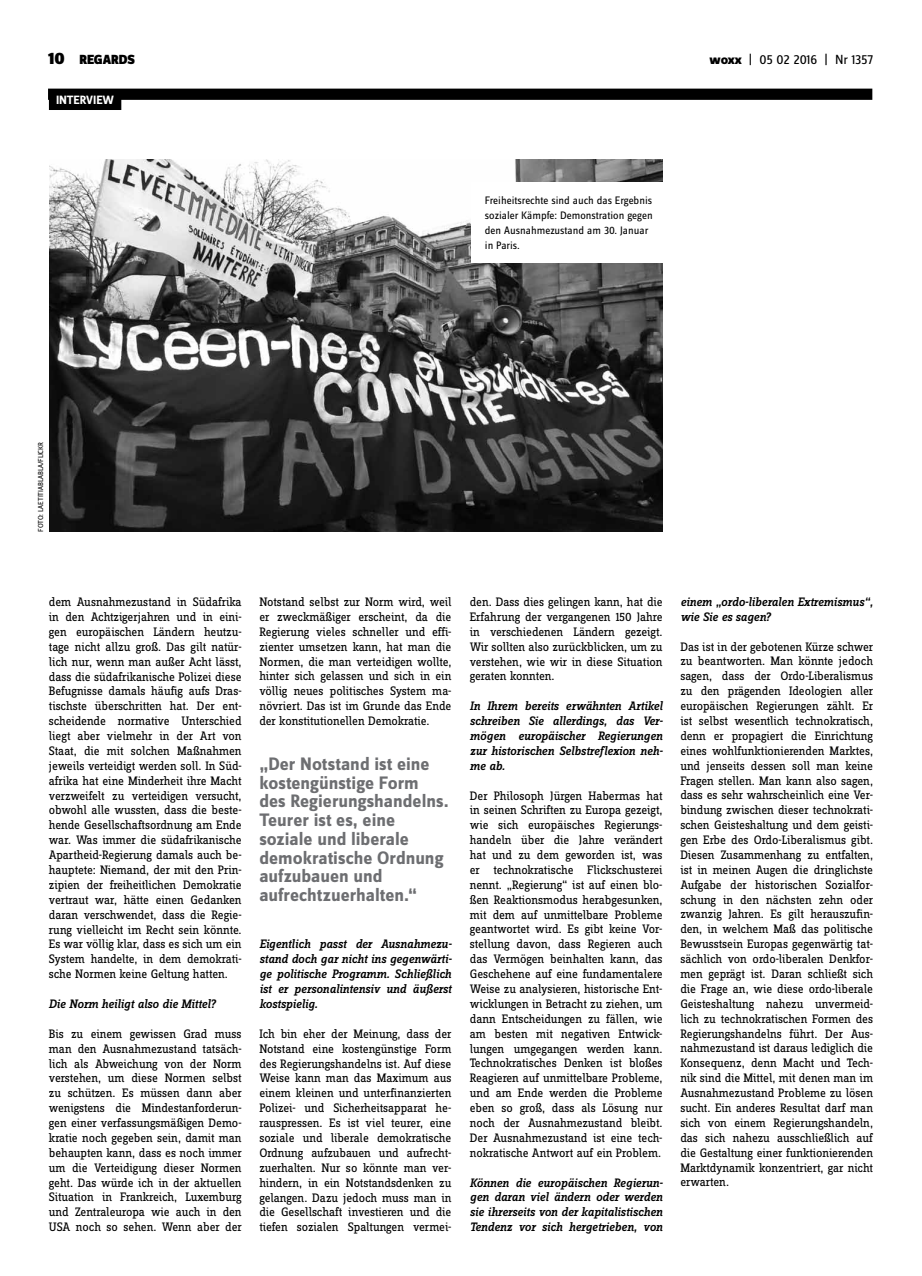
<style>
.page{position:relative;width:922px;height:1276px;background:#fff}
.page>*{position:absolute;margin:0;border:0;box-sizing:border-box;transform-origin:0 0}
.t1{font:700 18.75px/18.8px "Zine Sans Dis";color:#6d6e71}
.t2{font:13.75px "Zine Sans Dis";letter-spacing:-.01em;color:#000}
.t3{font:900 13.75px "Zine Sans Dis";letter-spacing:-.01em;color:#000}
.t4{font:12.75px/14.9px "Zine Slab Dis";letter-spacing:-.01em;color:#000;text-align:justify}
.t5{font:italic 500 12.75px/14.9px "Zine Slab Dis";letter-spacing:-.005em;color:#000;text-align:justify}
.t6{font:700 12.5px "Zine Sans Dis";color:#fff}
.t7{font:11.25px/14.9px "Zine Sans Dis";color:#000}
.t8{font:7.5px "Zine Sans Dis";letter-spacing:-.02em;color:#000}
.s1{font-size:17.5px}
.s2{font-weight:800}
</style>
<div class="page">
<div style="left:48px;top:89px;width:824px;height:11px;background:#000"></div>
<img style="left:49px;top:159px;width:613px;height:372px">
<div style="left:49px;top:94px;width:72px;height:16px;background:#000"></div>
<div style="left:470px;top:182px;width:202px;height:81px;background:#fff"></div>
<p class="t3" style="left:48px;top:53px;width:88px"><span class="s1">10</span> REGARDS</p>
<p class="t2" style="left:709px;top:53px;width:165px"><span class="s2">woxx</span> | 05 02 2016 | Nr 1357</p>
<p class="t6" style="left:56px;top:93px;width:60px">INTERVIEW</p>
<p class="t7" style="left:485px;top:193px;width:169px">Freiheitsrechte sind auch das Ergebnis sozialer Kämpfe: Demonstration gegen den Ausnahmezustand am 30. Januar in Paris.</p>
<p class="t8" style="left:37px;top:531px;width:90px;rotate:-90deg">Foto: laetitiablabla/Flickr</p>
<p class="t4" style="left:49px;top:595px;width:194px">dem Ausnahmezustand in Südafrika in den Achtzigerjahren und in eini&shy;gen europäischen Ländern heutzu&shy;tage nicht allzu groß. Das gilt natür&shy;lich nur, wenn man außer Acht lässt, dass die südafrikanische Polizei diese Befugnisse damals häufig aufs Dras&shy;tischste überschritten hat. Der ent&shy;scheidende normative Unterschied liegt aber vielmehr in der Art von Staat, die mit solchen Maßnahmen jeweils verteidigt werden soll. In Süd&shy;afrika hat eine Minderheit ihre Macht verzweifelt zu verteidigen versucht, obwohl alle wussten, dass die beste&shy;hende Gesellschaftsordnung am Ende war. Was immer die südafrikanische Apartheid-Regierung damals auch be&shy;hauptete: Niemand, der mit den Prin&shy;zipien der freiheitlichen Demokratie vertraut war, hätte einen Gedanken daran verschwendet, dass die Regie&shy;rung vielleicht im Recht sein könnte.<br>Es war völlig klar, dass es sich um ein System handelte, in dem demokrati&shy;sche Normen keine Geltung hatten.</p>
<p class="t5" style="left:49px;top:996px;width:168px">Die Norm heiligt also die Mittel?</p>
<p class="t4" style="left:49px;top:1027px;width:194px">Bis zu einem gewissen Grad muss man den Ausnahmezustand tatsäch&shy;lich als Abweichung von der Norm verstehen, um diese Normen selbst zu schützen. Es müssen dann aber wenigstens die Mindestanforderun&shy;gen einer verfassungsmäßigen Demo&shy;kratie noch gegeben sein, damit man behaupten kann, dass es noch immer um die Verteidigung dieser Normen geht. Das würde ich in der aktuellen Situation in Frankreich, Luxemburg und Zentraleuropa wie auch in den USA noch so sehen. Wenn aber der</p>
<p class="t4" style="left:259px;top:595px;width:193px">Notstand selbst zur Norm wird, weil er zweckmäßiger erscheint, da die Regierung vieles schneller und effi&shy;zienter umsetzen kann, hat man die Normen, die man verteidigen wollte, hinter sich gelassen und sich in ein völlig neues politisches System ma&shy;növriert. Das ist im Grunde das Ende der konstitutionellen Demokratie.</p>
<h1 class="t1" style="left:259px;top:755px;width:191px">„Der Notstand ist eine kostengünstige Form des Regierungshandelns.<br>Teurer ist es, eine soziale und liberale demokratische Ordnung aufzubauen und aufrechtzuerhalten.“</h1>
<p class="t5" style="left:259px;top:937px;width:194px">Eigentlich passt der Ausnahmezu&shy;stand doch gar nicht ins gegenwärti&shy;ge politische Programm. Schließlich ist er personalintensiv und äußerst kostspielig.</p>
<p class="t4" style="left:259px;top:1027px;width:194px">Ich bin eher der Meinung, dass der Notstand eine kostengünstige Form des Regierungshandelns ist. Auf diese Weise kann man das Maximum aus einem kleinen und unterfinanzierten Polizei- und Sicherheitsapparat he&shy;rauspressen. Es ist viel teurer, eine soziale und liberale demokratische Ordnung aufzubauen und aufrecht&shy;zuerhalten. Nur so könnte man ver&shy;hindern, in ein Notstandsdenken zu gelangen. Dazu jedoch muss man in die Gesellschaft investieren und die tiefen sozialen Spaltungen vermei-</p>
<p class="t4" style="left:469px;top:595px;width:194px">den. Dass dies gelingen kann, hat die Erfahrung der vergangenen 150 Jahre in verschiedenen Ländern gezeigt.<br>Wir sollten also zurückblicken, um zu verstehen, wie wir in diese Situation geraten konnten.</p>
<p class="t5" style="left:469px;top:698px;width:194px">In Ihrem bereits erwähnten Artikel schreiben Sie allerdings, das Ver&shy;mögen europäischer Regierungen zur historischen Selbstreflexion neh&shy;me ab.</p>
<p class="t4" style="left:469px;top:788px;width:194px">Der Philosoph Jürgen Habermas hat in seinen Schriften zu Europa gezeigt, wie sich europäisches Regierungs&shy;handeln über die Jahre verändert hat und zu dem geworden ist, was er technokratische Flickschusterei nennt. „Regierung“ ist auf einen blo&shy;ßen Reaktionsmodus herabgesunken, mit dem auf unmittelbare Probleme geantwortet wird. Es gibt keine Vor&shy;stellung davon, dass Regieren auch das Vermögen beinhalten kann, das Geschehene auf eine fundamentalere Weise zu analysieren, historische Ent&shy;wicklungen in Betracht zu ziehen, um dann Entscheidungen zu fällen, wie am besten mit negativen Entwick&shy;lungen umgegangen werden kann.<br>Technokratisches Denken ist bloßes Reagieren auf unmittelbare Probleme, und am Ende werden die Probleme eben so groß, dass als Lösung nur noch der Ausnahmezustand bleibt.<br>Der Ausnahmezustand ist eine tech&shy;nokratische Antwort auf ein Problem.</p>
<p class="t5" style="left:469px;top:1175px;width:194px">Können die europäischen Regierun&shy;gen daran viel ändern oder werden sie ihrerseits von der kapitalistischen Tendenz vor sich hergetrieben, von</p>
<p class="t5" style="left:680px;top:594px;width:194px">einem „ordo-liberalen Extremismus“, wie Sie es sagen?</p>
<p class="t4" style="left:680px;top:639px;width:194px">Das ist in der gebotenen Kürze schwer zu beantworten. Man könnte jedoch sagen, dass der Ordo-Liberalismus zu den prägenden Ideologien aller europäischen Regierungen zählt. Er ist selbst wesentlich technokratisch, denn er propagiert die Einrichtung eines wohlfunktionierenden Marktes, und jenseits dessen soll man keine Fragen stellen. Man kann also sagen, dass es sehr wahrscheinlich eine Ver&shy;bindung zwischen dieser technokrati&shy;schen Geisteshaltung und dem geisti&shy;gen Erbe des Ordo-Liberalismus gibt.<br>Diesen Zusammenhang zu entfalten, ist in meinen Augen die dringlichste Aufgabe der historischen Sozialfor&shy;schung in den nächsten zehn oder zwanzig Jahren. Es gilt herauszufin&shy;den, in welchem Maß das politische Bewusstsein Europas gegenwärtig tat&shy;sächlich von ordo-liberalen Denkfor&shy;men geprägt ist. Daran schließt sich die Frage an, wie diese ordo-liberale Geisteshaltung nahezu unvermeid&shy;lich zu technokratischen Formen des Regierungshandelns führt. Der Aus&shy;nahmezustand ist daraus lediglich die Konsequenz, denn Macht und Tech&shy;nik sind die Mittel, mit denen man im Ausnahmezustand Probleme zu lösen sucht. Ein anderes Resultat darf man sich von einem Regierungshandeln, das sich nahezu ausschließlich auf die Gestaltung einer funktionierenden Marktdynamik konzentriert, gar nicht erwarten.</p>
</div>
